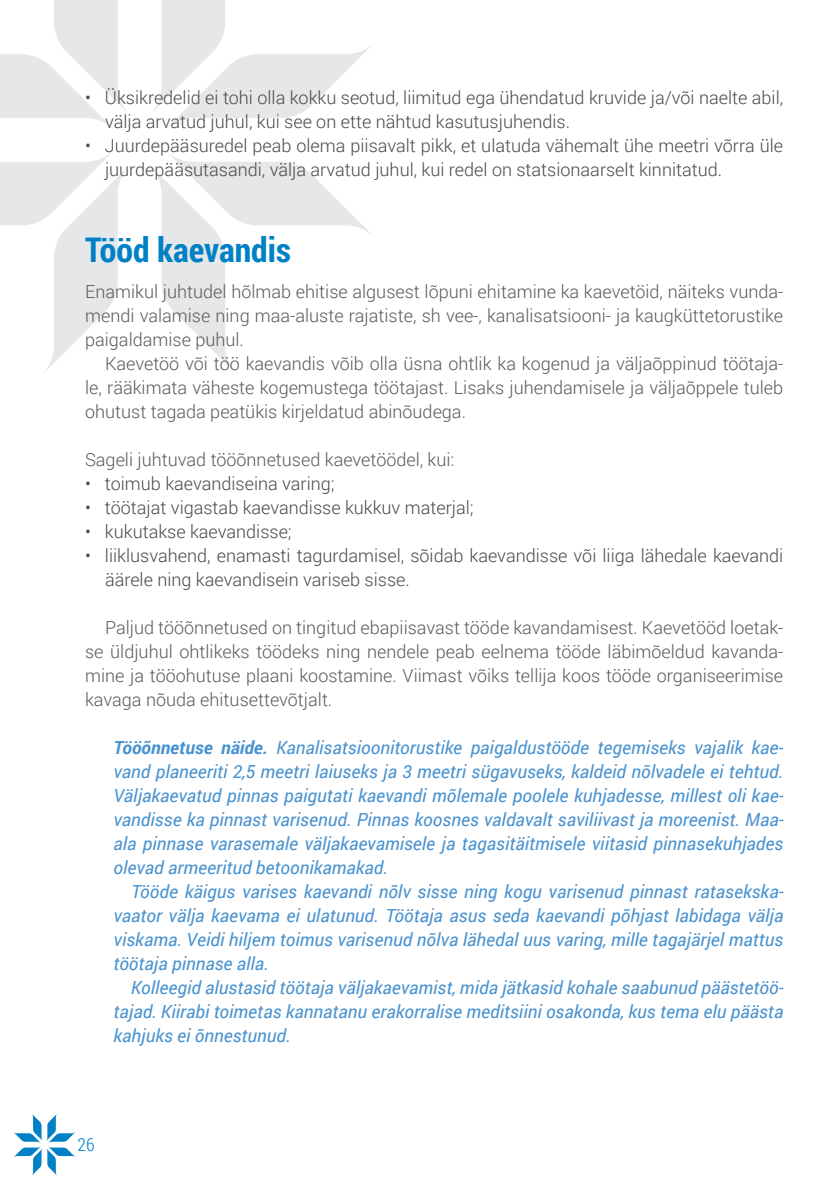
<style>
.page{position:relative;width:840px;height:1191px;background:#fff}
.page>*{position:absolute;margin:0;border:0;box-sizing:border-box;transform-origin:0 0}
.t1{font:700 34px "Roboto Condensed";color:#0081c6}
.t2{font:italic 18px/24px "Roboto";color:#4992cf;text-align:justify}
.t3{font:300 18px/24px "Roboto";color:#58595b;text-align:justify}
.t4{font:300 18px/24px "Roboto";color:#46494a}
.t5{font:300 18px "Roboto Condensed";color:#0081c6}
.s1{font-weight:700}
</style>
<div class="page">
<svg style="left:13px;top:1114px;width:62px;height:61px"></svg>
<svg style="left:153px;top:0;width:218px;height:127px"></svg>
<svg style="left:0;top:153px;width:126px;height:218px"></svg>
<svg style="left:0;top:0;width:126px;height:126px"></svg>
<svg style="left:153px;top:153px;width:218px;height:218px"></svg>
<p class="t4" style="left:105px;top:85px;width:679px;text-indent:-20px">• Üksikredelid ei tohi olla kokku seotud, liimitud ega ühendatud kruvide ja/või naelte abil, välja arvatud juhul, kui see on ette nähtud kasutusjuhendis.</p>
<p class="t4" style="left:105px;top:133px;width:679px;text-indent:-20px">• Juurdepääsuredel peab olema piisavalt pikk, et ulatuda vähemalt ühe meetri võrra üle juurdepääsutasandi, välja arvatud juhul, kui redel on statsionaarselt kinnitatud.</p>
<h1 class="t1" style="left:85px;top:226px;width:207px">Tööd kaevandis</h1>
<p class="t3" style="left:85px;top:279px;width:699px">Enamikul juhtudel hõlmab ehitise algusest lõpuni ehitamine ka kaevetöid, näiteks vunda&shy;mendi valamise ning maa-aluste rajatiste, sh vee-, kanalisatsiooni- ja kaugküttetorustike paigaldamise puhul.</p>
<p class="t3" style="left:85px;top:351px;width:699px;text-indent:20px">Kaevetöö või töö kaevandis võib olla üsna ohtlik ka kogenud ja väljaõppinud töötaja&shy;le, rääkimata väheste kogemustega töötajast. Lisaks juhendamisele ja väljaõppele tuleb ohutust tagada peatükis kirjeldatud abinõudega.</p>
<p class="t3" style="left:85px;top:447px;width:370px">Sageli juhtuvad tööõnnetused kaevetöödel, kui:</p>
<p class="t4" style="left:85px;top:471px;width:251px">• toimub kaevandiseina varing;</p>
<p class="t4" style="left:85px;top:495px;width:390px">• töötajat vigastab kaevandisse kukkuv materjal;</p>
<p class="t4" style="left:85px;top:519px;width:208px">• kukutakse kaevandisse;</p>
<p class="t4" style="left:105px;top:543px;width:679px;text-indent:-20px">• liiklusvahend, enamasti tagurdamisel, sõidab kaevandisse või liiga lähedale kaevandi äärele ning kaevandisein variseb sisse.</p>
<p class="t3" style="left:85px;top:615px;width:699px;text-indent:20px">Paljud tööõnnetused on tingitud ebapiisavast tööde kavandamisest. Kaevetööd loetak&shy;se üldjuhul ohtlikeks töödeks ning nendele peab eelnema tööde läbimõeldud kavanda&shy;mine ja tööohutuse plaani koostamine. Viimast võiks tellija koos tööde organiseerimise kavaga nõuda ehitusettevõtjalt.</p>
<p class="t2" style="left:113px;top:735px;width:671px"><span class="s1">Tööõnnetuse näide.</span> Kanalisatsioonitorustike paigaldustööde tegemiseks vajalik kae&shy;vand planeeriti 2,5 meetri laiuseks ja 3 meetri sügavuseks, kaldeid nõlvadele ei tehtud.<br>Väljakaevatud pinnas paigutati kaevandi mõlemale poolele kuhjadesse, millest oli kae&shy;vandisse ka pinnast varisenud. Pinnas koosnes valdavalt saviliivast ja moreenist. Maa&shy;ala pinnase varasemale väljakaevamisele ja tagasitäitmisele viitasid pinnasekuhjades olevad armeeritud betoonikamakad.</p>
<p class="t2" style="left:113px;top:879px;width:671px;text-indent:18px">Tööde käigus varises kaevandi nõlv sisse ning kogu varisenud pinnast ratasekska&shy;vaator välja kaevama ei ulatunud. Töötaja asus seda kaevandi põhjast labidaga välja viskama. Veidi hiljem toimus varisenud nõlva lähedal uus varing, mille tagajärjel mattus töötaja pinnase alla.</p>
<p class="t2" style="left:113px;top:975px;width:671px;text-indent:18px">Kolleegid alustasid töötaja väljakaevamist, mida jätkasid kohale saabunud päästetöö&shy;tajad. Kiirabi toimetas kannatanu erakorralise meditsiini osakonda, kus tema elu päästa kahjuks ei õnnestunud.</p>
<p class="t5" style="left:78px;top:1132px;width:18px">26</p>
</div>
